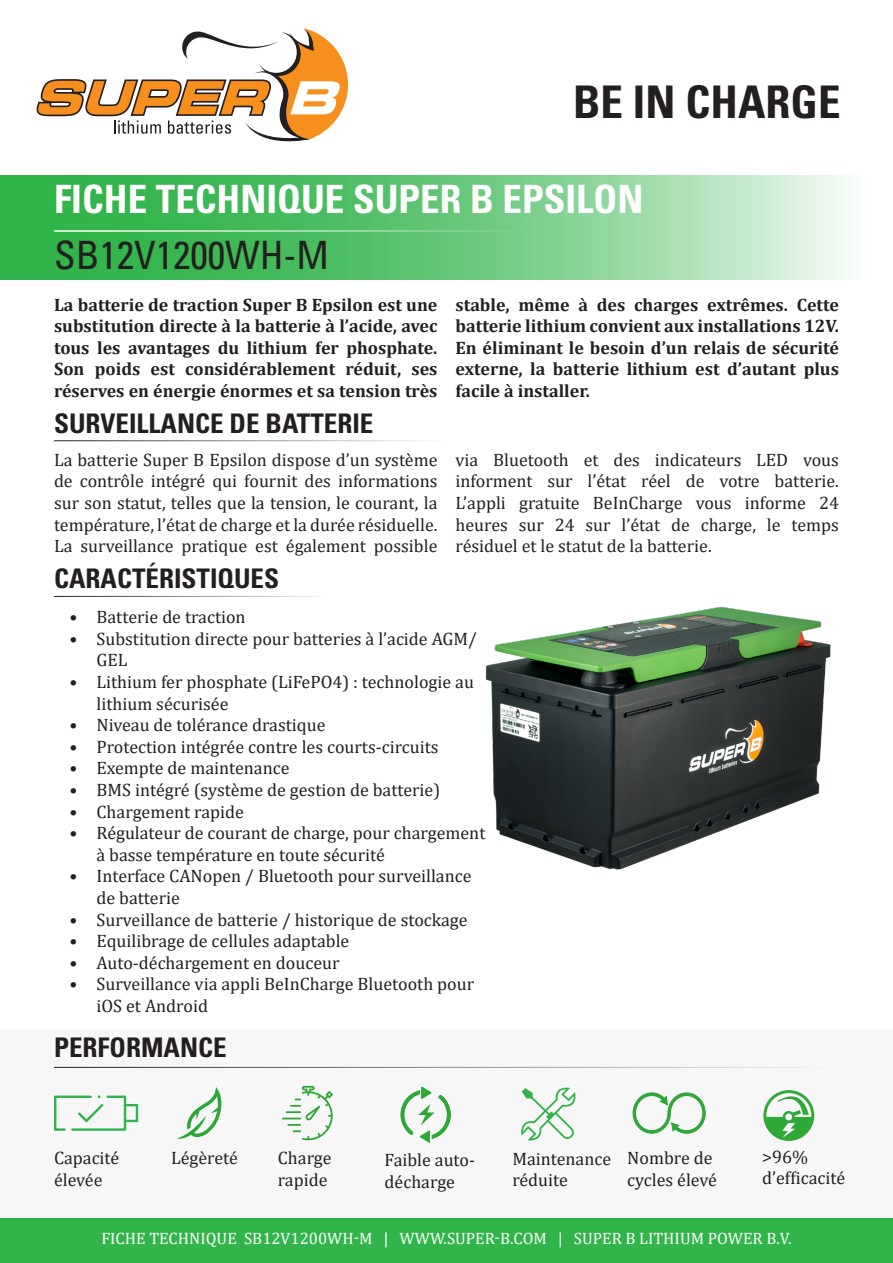
<style>
.page{position:relative;width:893px;height:1263px;background:#fff}
.page>*{position:absolute;margin:0;border:0;box-sizing:border-box;transform-origin:0 0}
.t1{font:700 condensed 45px "Univers LT Std";color:#231f20}
.t2{font:700 condensed 39px "Univers LT Std";color:#fff}
.t3{font:condensed 39px "Univers LT Std";color:#231f20}
.t4{font:700 condensed 27px "Univers LT Std";color:#231f20}
.t5{font:18px/21.6px "Cambria";color:#231f20}
.Paragraph_Style_1{font:700 18px/21.6px "Cambria";color:#231f20;text-align:justify}
.t6{font:16.5px "Cambria";color:#fff}
</style>
<div class="page">
<div style="left:0;top:1029px;width:893px;height:192px;background:#f7f7f7"></div>
<svg style="left:0;top:175px;width:848px;height:105px;background:#70ca81"></svg>
<hr style="left:54px;top:230px;width:474px;height:2px;background:#fff">
<img style="left:485px;top:606px;width:346px;height:264px">
<svg style="left:54px;top:1095px;width:84px;height:36px"></svg>
<svg style="left:177px;top:1087px;width:44px;height:52px"></svg>
<svg style="left:633px;top:1093px;width:72px;height:40px"></svg>
<svg style="left:400px;top:1086px;width:51px;height:57px"></svg>
<svg style="left:521px;top:1087px;width:55px;height:53px"></svg>
<svg style="left:282px;top:1086px;width:51px;height:54px"></svg>
<svg style="left:763px;top:1090px;width:51px;height:51px"></svg>
<hr style="left:54px;top:596px;width:274px;height:1px;background:#231f20">
<hr style="left:54px;top:440px;width:392px;height:1px;background:#231f20">
<hr style="left:54px;top:1067px;width:785px;height:1px;background:#231f20">
<div style="left:0;top:1218px;width:893px;height:45px;background:#31b44a"></div>
<svg style="left:36px;top:28px;width:312px;height:114px"></svg>
<p class="t1" style="left:573px;top:74px;width:269px">BE IN CHARGE</p>
<p class="t2" style="left:54px;top:175px;width:591px">FICHE TECHNIQUE SUPER B EPSILON</p>
<p class="t3" style="left:54px;top:230px;width:277px">SB12V1200WH-M</p>
<p class="Paragraph_Style_1" style="left:54px;top:293px;width:385px">La batterie de traction Super B Epsilon est une substitution directe à la batterie à l’acide, avec tous les avantages du lithium fer phosphate.<br>Son poids est considérablement réduit, ses réserves en énergie énormes et sa tension très</p>
<p class="Paragraph_Style_1" style="left:455px;top:293px;width:385px">stable, même à des charges extrêmes. Cette batterie lithium convient aux installations 12V.<br>En éliminant le besoin d’un relais de sécurité externe, la batterie lithium est d’autant plus facile à installer.</p>
<p class="t4" style="left:54px;top:406px;width:321px">SURVEILLANCE DE BATTERIE</p>
<p class="t5" style="left:54px;top:449px;width:385px;text-align:justify">La batterie Super B Epsilon dispose d’un système de contrôle intégré qui fournit des informations sur son statut, telles que la tension, le courant, la température, l’état de charge et la durée résiduelle.<br>La surveillance pratique est également possible</p>
<p class="t5" style="left:455px;top:449px;width:385px;text-align:justify">via Bluetooth et des indicateurs LED vous informent sur l’état réel de votre batterie.<br>L’appli gratuite BeInCharge vous informe 24 heures sur 24 sur l’état de charge, le temps résiduel et le statut de la batterie.</p>
<p class="t4" style="left:54px;top:562px;width:227px">CARACTÉRISTIQUES</p>
<p class="t5" style="left:70px;top:606px;width:178px">• Batterie de traction</p>
<p class="t5" style="left:97px;top:628px;width:382px;text-indent:-27px">• Substitution directe pour batteries à l’acide AGM/<br>GEL</p>
<p class="t5" style="left:97px;top:671px;width:379px;text-indent:-27px">• Lithium fer phosphate (LiFePO4) : technologie au lithium sécurisée</p>
<p class="t5" style="left:70px;top:714px;width:257px">• Niveau de tolérance drastique</p>
<p class="t5" style="left:70px;top:736px;width:371px">• Protection intégrée contre les courts-circuits</p>
<p class="t5" style="left:70px;top:757px;width:221px">• Exempte de maintenance</p>
<p class="t5" style="left:70px;top:779px;width:372px">• BMS intégré (système de gestion de batterie)</p>
<p class="t5" style="left:70px;top:800px;width:176px">• Chargement rapide</p>
<p class="t5" style="left:97px;top:822px;width:390px;text-indent:-27px">• Régulateur de courant de charge, pour chargement à basse température en toute sécurité</p>
<p class="t5" style="left:97px;top:865px;width:376px;text-indent:-27px">• Interface CANopen / Bluetooth pour surveillance de batterie</p>
<p class="t5" style="left:70px;top:908px;width:400px">• Surveillance de batterie / historique de stockage</p>
<p class="t5" style="left:70px;top:930px;width:281px">• Equilibrage de cellules adaptable</p>
<p class="t5" style="left:70px;top:952px;width:272px">• Auto-déchargement en douceur</p>
<p class="t5" style="left:97px;top:973px;width:379px;text-indent:-27px">• Surveillance via appli BeInCharge Bluetooth pour iOS et Android</p>
<p class="t4" style="left:54px;top:1031px;width:174px">PERFORMANCE</p>
<p class="t5" style="left:54px;top:1147px;width:67px">Capacité élevée</p>
<p class="t5" style="left:171px;top:1147px;width:68px">Légèreté</p>
<p class="t5" style="left:627px;top:1147px;width:91px">Nombre de cycles élevé</p>
<p class="t5" style="left:278px;top:1147px;width:55px">Charge</p>
<p class="t5" style="left:278px;top:1169px;width:51px">rapide</p>
<p class="t5" style="left:512px;top:1148px;width:100px">Maintenance réduite</p>
<p class="t5" style="left:385px;top:1149px;width:92px">Faible auto-</p>
<p class="t5" style="left:385px;top:1170px;width:72px">décharge</p>
<p class="t5" style="left:762px;top:1146px;width:47px">&gt;96%</p>
<p class="t5" style="left:762px;top:1167px;width:85px">d’efficacité</p>
<p class="t6" style="left:101px;top:1228px;width:692px">FICHE TECHNIQUE SB12V1200WH-M | WWW.SUPER-B.COM | SUPER B LITHIUM POWER B.V.</p>
</div>
